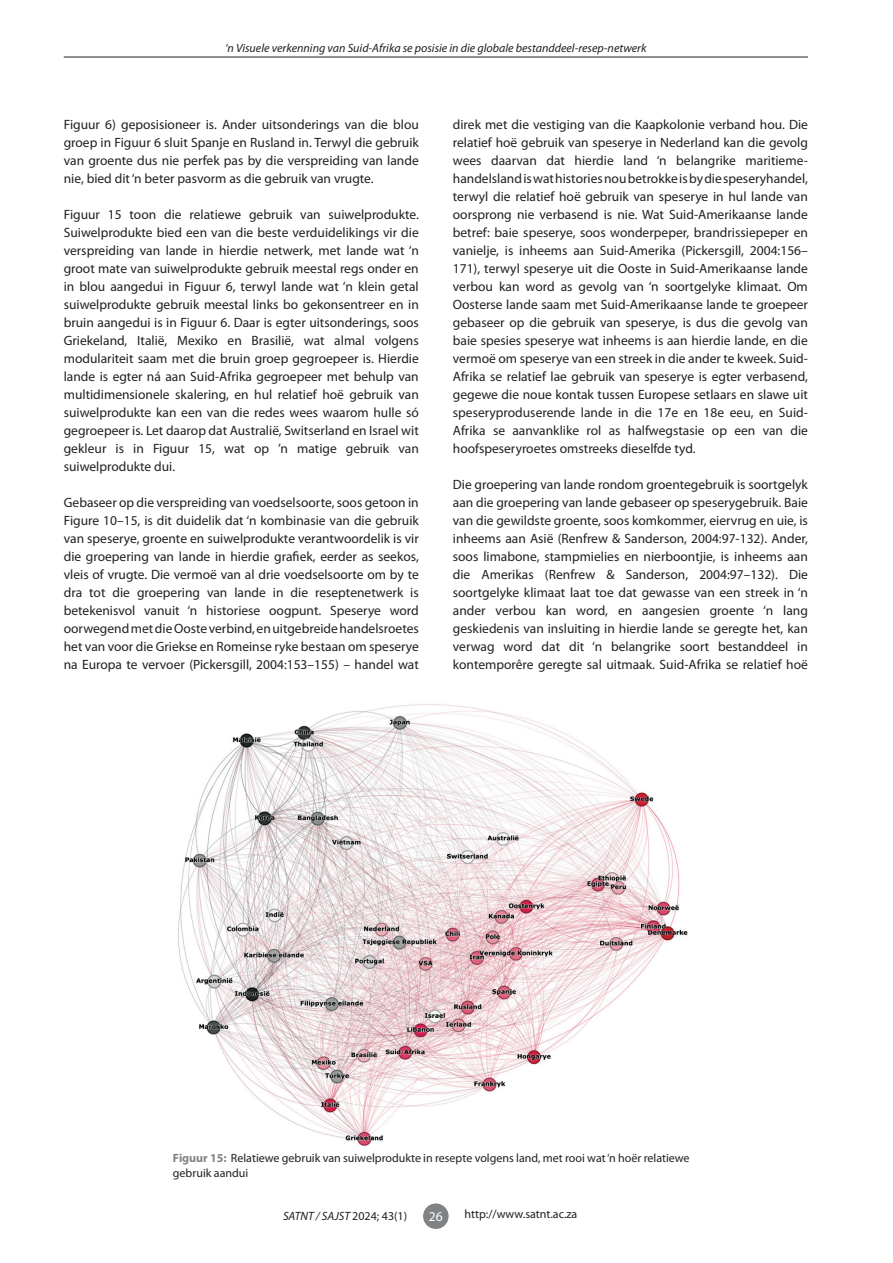
<style>
.page{position:relative;width:893px;height:1263px;background:#fff}
.page>*{position:absolute;margin:0;border:0;box-sizing:border-box;transform-origin:0 0}
.t1{font:13.5px/18px "Myriad Pro";color:#231f20;text-align:justify}
.t2{font:13.5px "Myriad Pro";color:#fff}
.t3{font:12px/15px "Myriad Pro";color:#231f20}
.t4{font:italic 12px "Myriad Pro";color:#231f20}
.s1{font-weight:700;color:#808285}
.s2{font-style:normal}
</style>
<div class="page">
<div style="left:423px;top:1203px;width:26px;height:26px;background:#808285;border-radius:50%"></div>
<hr style="left:64px;top:57px;width:744px;height:1px;background:#231f20">
<img style="left:178px;top:704px;width:510px;height:443px">
<p class="t4" style="left:225px;top:40px;width:423px">‘n Visuele verkenning van Suid-Afrika se posisie in die globale bestanddeel-resep-netwerk</p>
<p class="t1" style="left:64px;top:115px;width:357px">Figuur 6) geposisioneer is. Ander uitsonderings van die blou groep in Figuur 6 sluit Spanje en Rusland in. Terwyl die gebruik van groente dus nie perfek pas by die verspreiding van lande nie, bied dit ‘n beter pasvorm as die gebruik van vrugte.</p>
<p class="t1" style="left:64px;top:205px;width:357px">Figuur 15 toon die relatiewe gebruik van suiwelprodukte.<br>Suiwelprodukte bied een van die beste verduidelikings vir die verspreiding van lande in hierdie netwerk, met lande wat ‘n groot mate van suiwelprodukte gebruik meestal regs onder en in blou aangedui in Figuur 6, terwyl lande wat ‘n klein getal suiwelprodukte gebruik meestal links bo gekonsentreer en in bruin aangedui is in Figuur 6. Daar is egter uitsonderings, soos Griekeland, Italië, Mexiko en Brasilië, wat almal volgens modulariteit saam met die bruin groep gegroepeer is. Hierdie lande is egter ná aan Suid-Afrika gegroepeer met behulp van multidimensionele skalering, en hul relatief hoë gebruik van suiwelprodukte kan een van die redes wees waarom hulle só gegroepeer is. Let daarop dat Australië, Switserland en Israel wit gekleur is in Figuur 15, wat op ’n matige gebruik van suiwelprodukte dui.</p>
<p class="t1" style="left:64px;top:493px;width:357px">Gebaseer op die verspreiding van voedselsoorte, soos getoon in Figure 10–15, is dit duidelik dat ‘n kombinasie van die gebruik van speserye, groente en suiwelprodukte verantwoordelik is vir die groepering van lande in hierdie grafiek, eerder as seekos, vleis of vrugte. Die vermoë van al drie voedselsoorte om by te dra tot die groepering van lande in die reseptenetwerk is betekenisvol vanuit ‘n historiese oogpunt. Speserye word oorwegend met die Ooste verbind, en uitgebreide handelsroetes het van voor die Griekse en Romeinse ryke bestaan om speserye na Europa te vervoer (Pickersgill, 2004:153–155) – handel wat</p>
<p class="t1" style="left:453px;top:115px;width:357px">direk met die vestiging van die Kaapkolonie verband hou. Die relatief hoë gebruik van speserye in Nederland kan die gevolg wees daarvan dat hierdie land ‘n belangrike maritieme&shy;handelsland is wat histories nou betrokke is by die speseryhandel, terwyl die relatief hoë gebruik van speserye in hul lande van oorsprong nie verbasend is nie. Wat Suid-Amerikaanse lande betref: baie speserye, soos wonderpeper, brandrissiepeper en vanielje, is inheems aan Suid-Amerika (Pickersgill, 2004:156– 171), terwyl speserye uit die Ooste in Suid-Amerikaanse lande verbou kan word as gevolg van ‘n soortgelyke klimaat. Om Oosterse lande saam met Suid-Amerikaanse lande te groepeer gebaseer op die gebruik van speserye, is dus die gevolg van baie spesies speserye wat inheems is aan hierdie lande, en die vermoë om speserye van een streek in die ander te kweek. Suid-Afrika se relatief lae gebruik van speserye is egter verbasend, gegewe die noue kontak tussen Europese setlaars en slawe uit speseryproduserende lande in die 17e en 18e eeu, en Suid-Afrika se aanvanklike rol as halfwegstasie op een van die hoofspeseryroetes omstreeks dieselfde tyd.</p>
<p class="t1" style="left:453px;top:475px;width:357px">Die groepering van lande rondom groentegebruik is soortgelyk aan die groepering van lande gebaseer op speserygebruik. Baie van die gewildste groente, soos komkommer, eiervrug en uie, is inheems aan Asië (Renfrew &amp; Sanderson, 2004:97-132). Ander, soos limabone, stampmielies en nierboontjie, is inheems aan die Amerikas (Renfrew &amp; Sanderson, 2004:97–132). Die soortgelyke klimaat laat toe dat gewasse van een streek in ‘n ander verbou kan word, en aangesien groente ‘n lang geskiedenis van insluiting in hierdie lande se geregte het, kan verwag word dat dit ‘n belangrike soort bestanddeel in kontemporêre geregte sal uitmaak. Suid-Afrika se relatief hoë</p>
<p class="t3" style="left:173px;top:1150px;width:518px"><span class="s1">Figuur 15:</span> Relatiewe gebruik van suiwelprodukte in resepte volgens land, met rooi wat ‘n hoër relatiewe gebruik aandui</p>
<p class="t4" style="left:283px;top:1208px;width:126px">SATNT / SAJST <span class="s2">2024; 43(1)</span></p>
<p class="t2" style="left:429px;top:1208px;width:15px">26</p>
<p class="t3" style="left:465px;top:1207px;width:114px">http://www.satnt.ac.za</p>
</div>
